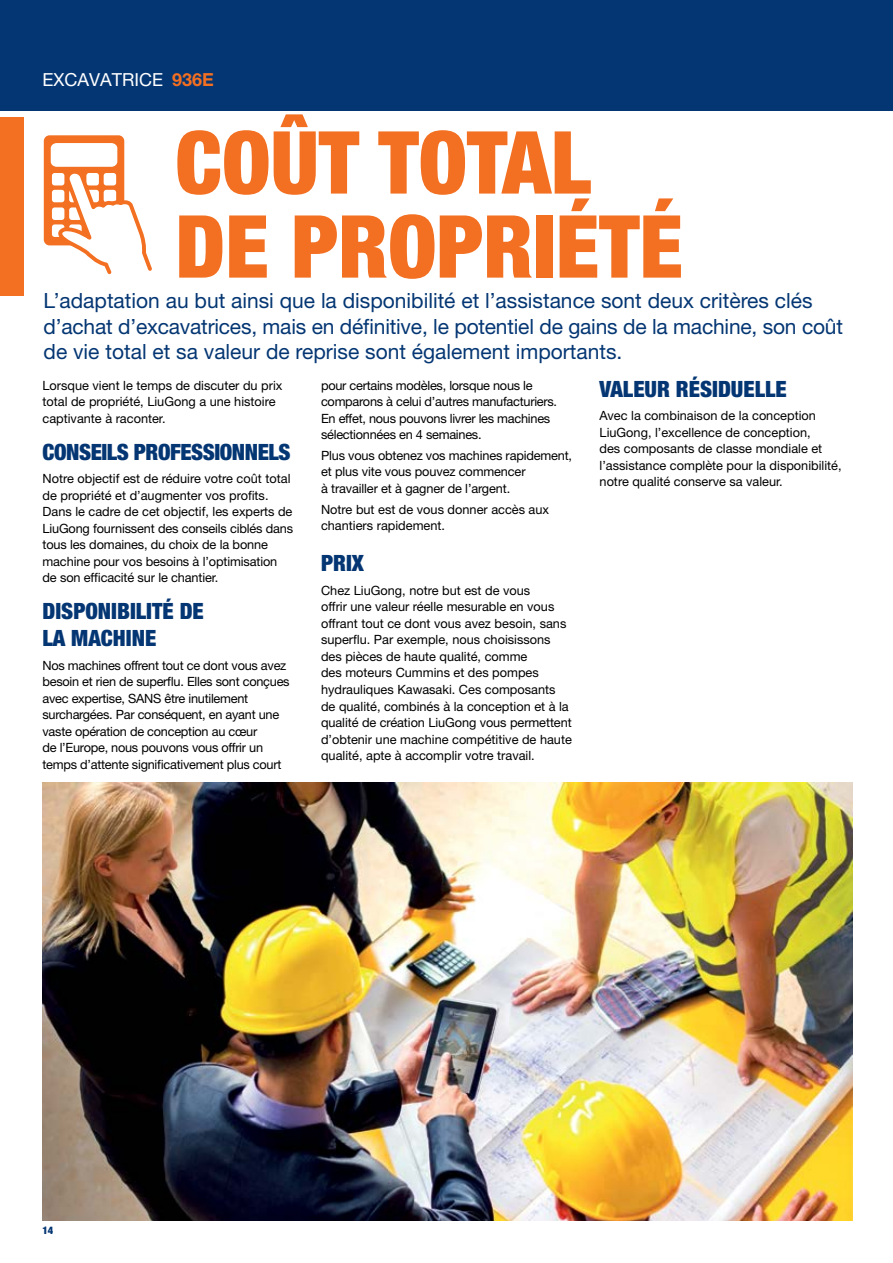
<style>
.page{position:relative;width:893px;height:1263px;background:#fff}
.page>*{position:absolute;margin:0;border:0;box-sizing:border-box;transform-origin:0 0}
.t1{font:900 condensed 87px/84px "Helvetica Neue LT Std";color:#f36f21}
.t2{font:900 condensed 22.5px/27px "Helvetica Neue LT Std";color:#043673}
.t3{font:900 condensed 22.5px "Helvetica Neue LT Std";letter-spacing:-.02em;color:#043673}
.t4{font:21px/25.5px "Helvetica Neue LT Pro";color:#043673}
.t5{font:18px "Helvetica Neue LT Pro";color:#fff}
.t6{font:12.75px/16.5px "Helvetica Neue LT Pro";color:#000}
.t7{font:12.75px/16.5px "Helvetica Neue LT Pro";letter-spacing:-.02em;color:#000}
.t8{font:900 condensed 10.5px "Helvetica Neue LT Pro";color:#043673}
.s1{font-weight:700;color:#f36f21}
</style>
<div class="page">
<img style="left:43px;top:782px;width:810px;height:438px">
<div style="left:0;top:0;width:893px;height:111px;background:#043673"></div>
<div style="left:0;top:117px;width:23px;height:179px;background:#f36f21"></div>
<hr style="left:892px;top:111px;width:1px;height:650px;background:#e5e7e8">
<div style="left:44px;top:135px;width:80px;height:110px;background:#f36f21;border-radius:6px"></div>
<svg style="left:51px;top:143px;width:101px;height:131px"></svg>
<h3 class="t5" style="left:43px;top:68px;width:173px">EXCAVATRICE <span class="s1">936E</span></h3>
<h1 class="t1" style="left:175px;top:119px;width:509px">COÛT TOTAL<br>DE PROPRIÉTÉ</h1>
<p class="t4" style="left:44px;top:288px;width:801px">L’adaptation au but ainsi que la disponibilité et l’assistance sont deux critères clés d’achat d’excavatrices, mais en définitive, le potentiel de gains de la machine, son coût de vie total et sa valeur de reprise sont également importants.</p>
<p class="t6" style="left:43px;top:377px;width:241px">Lorsque vient le temps de discuter du prix total de propriété, LiuGong a une histoire captivante à raconter.</p>
<h2 class="t3" style="left:43px;top:438px;width:250px">CONSEILS PROFESSIONNELS</h2>
<p class="t6" style="left:43px;top:470px;width:252px">Notre objectif est de réduire votre coût total de propriété et d’augmenter vos profits.<br>Dans le cadre de cet objectif, les experts de LiuGong fournissent des conseils ciblés dans tous les domaines, du choix de la bonne machine pour vos besoins à l’optimisation de son efficacité sur le chantier.</p>
<h2 class="t2" style="left:43px;top:597px;width:163px">DISPONIBILITÉ DE<br>LA MACHINE</h2>
<p class="t7" style="left:43px;top:657px;width:249px">Nos machines offrent tout ce dont vous avez besoin et rien de superflu. Elles sont conçues avec expertise, SANS être inutilement surchargées. Par conséquent, en ayant une vaste opération de conception au cœur<br>de l’Europe, nous pouvons vous offrir un temps d’attente significativement plus court</p>
<p class="t7" style="left:321px;top:377px;width:238px">pour certains modèles, lorsque nous le comparons à celui d’autres manufacturiers.<br>En effet, nous pouvons livrer les machines sélectionnées en 4 semaines.</p>
<p class="t6" style="left:321px;top:447px;width:253px">Plus vous obtenez vos machines rapidement, et plus vite vous pouvez commencer<br>à travailler et à gagner de l’argent.</p>
<p class="t6" style="left:321px;top:501px;width:230px">Notre but est de vous donner accès aux chantiers rapidement.</p>
<h2 class="t2" style="left:321px;top:550px;width:44px">PRIX</h2>
<p class="t6" style="left:321px;top:582px;width:252px">Chez LiuGong, notre but est de vous<br>offrir une valeur réelle mesurable en vous offrant tout ce dont vous avez besoin, sans superflu. Par exemple, nous choisissons des pièces de haute qualité, comme<br>des moteurs Cummins et des pompes hydrauliques Kawasaki. Ces composants de qualité, combinés à la conception et à la qualité de création LiuGong vous permettent d’obtenir une machine compétitive de haute qualité, apte à accomplir votre travail.</p>
<h2 class="t2" style="left:600px;top:375px;width:189px">VALEUR RÉSIDUELLE</h2>
<p class="t6" style="left:600px;top:407px;width:244px">Avec la combinaison de la conception LiuGong, l’excellence de conception,<br>des composants de classe mondiale et l’assistance complète pour la disponibilité, notre qualité conserve sa valeur.</p>
<p class="t8" style="left:43px;top:1224px;width:12px">14</p>
</div>
